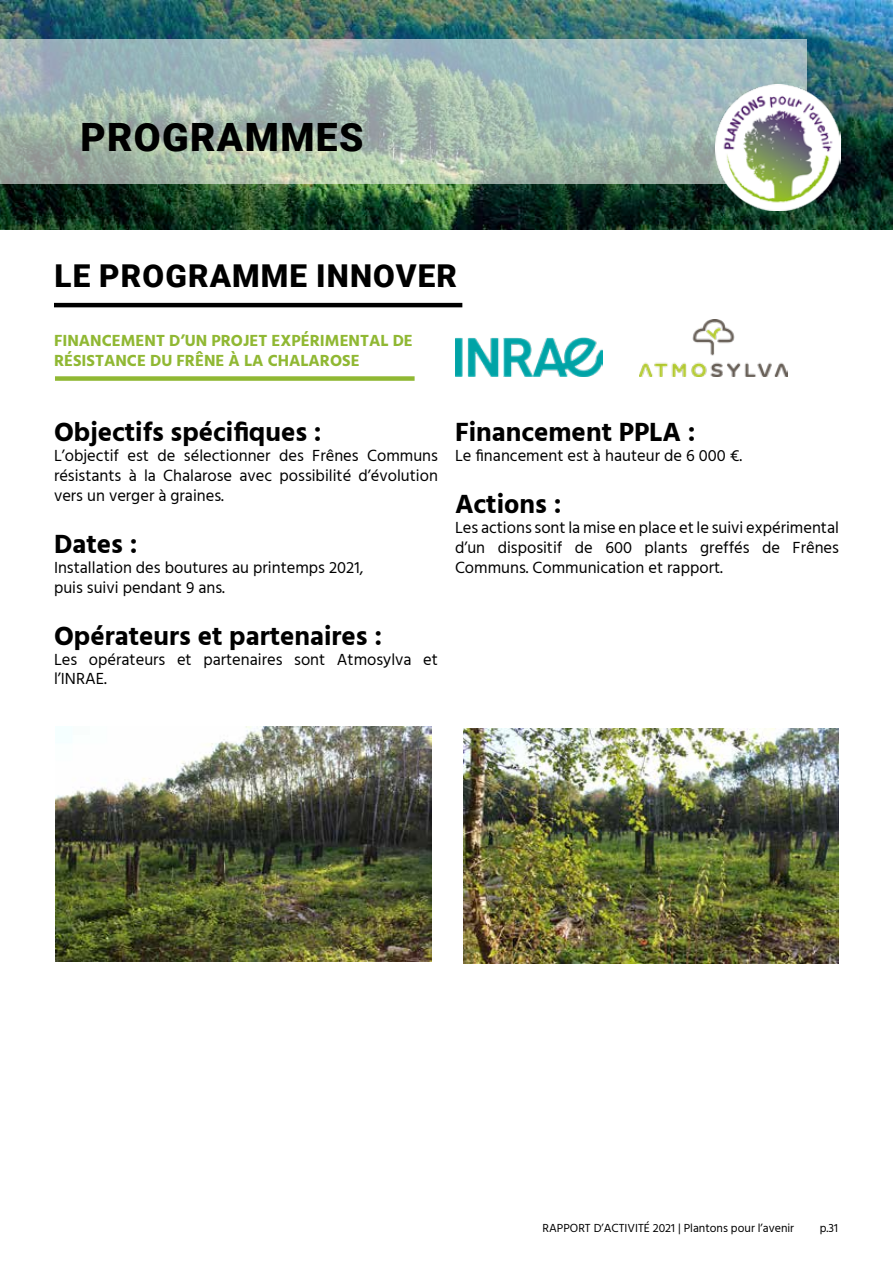
<style>
.page{position:relative;width:893px;height:1263px;background:#fff}
.page>*{position:absolute;margin:0;border:0;box-sizing:border-box;transform-origin:0 0}
.t1{font:900 39px "Roboto";letter-spacing:.035em;color:#000}
.t2{font:900 31.5px "Roboto";letter-spacing:.035em;color:#000}
.t3{font:700 27px "Hind Vadodara";color:#000}
.t4{font:16.5px/19.8px "Hind Vadodara";color:#000;text-align:justify}
.t5{font:700 16.5px/19.8px "Hind Vadodara";color:#90b833}
.t6{font:12px "Hind Vadodara";color:#000}
</style>
<div class="page">
<hr style="left:54px;top:303px;width:408px;height:4px;background:#000">
<div style="left:55px;top:376px;width:360px;height:5px;background:#90b833"></div>
<img style="left:55px;top:726px;width:376px;height:235px">
<img style="left:464px;top:729px;width:375px;height:234px">
<img style="left:455px;top:338px;width:148px;height:39px">
<img style="left:640px;top:319px;width:147px;height:58px">
<img style="left:0;top:0;width:893px;height:230px">
<div style="left:0;top:39px;width:806px;height:145px;background:#fff;opacity:.57"></div>
<img style="left:715px;top:84px;width:126px;height:126px">
<h1 class="t1" style="left:80px;top:110px;width:285px">PROGRAMMES</h1>
<h2 class="t2" style="left:55px;top:254px;width:404px">LE PROGRAMME INNOVER</h2>
<p class="t5" style="left:54px;top:330px;width:360px">FINANCEMENT D’UN PROJET EXPÉRIMENTAL DE<br>RÉSISTANCE DU FRÊNE À LA CHALAROSE</p>
<h3 class="t3" style="left:54px;top:411px;width:269px">Objectifs spécifiques :</h3>
<p class="t4" style="left:54px;top:446px;width:385px">L’objectif est de sélectionner des Frênes Communs résistants à la Chalarose avec possibilité d’évolution vers un verger à graines.</p>
<h3 class="t3" style="left:54px;top:523px;width:85px">Dates :</h3>
<p class="t4" style="left:54px;top:557px;width:311px">Installation des boutures au printemps 2021, puis suivi pendant 9 ans.</p>
<h3 class="t3" style="left:54px;top:614px;width:330px">Opérateurs et partenaires :</h3>
<p class="t4" style="left:54px;top:649px;width:385px">Les opérateurs et partenaires sont Atmosylva et l’INRAE.</p>
<h3 class="t3" style="left:455px;top:411px;width:242px">Financement PPLA :</h3>
<p class="t4" style="left:455px;top:446px;width:289px">Le financement est à hauteur de 6 000 €.</p>
<h3 class="t3" style="left:455px;top:483px;width:108px">Actions :</h3>
<p class="t4" style="left:455px;top:518px;width:385px">Les actions sont la mise en place et le suivi expérimental d’un dispositif de 600 plants greffés de Frênes Communs. Communication et rapport.</p>
<p class="t6" style="left:543px;top:1220px;width:253px">RAPPORT D’ACTIVITÉ 2021 | Plantons pour l’avenir</p>
<p class="t6" style="left:820px;top:1220px;width:20px">p.31</p>
</div>
